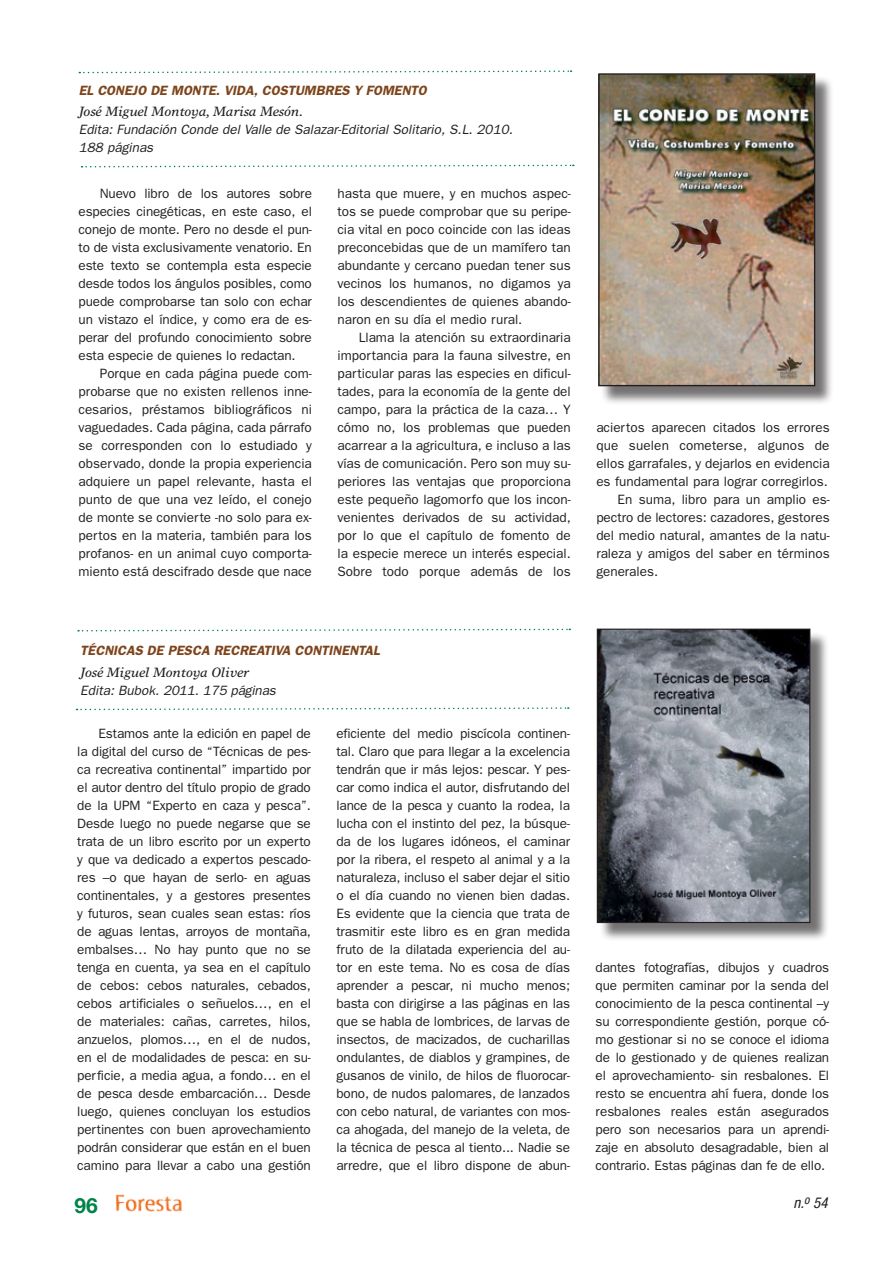
<style>
.page{position:relative;width:893px;height:1263px;background:#fff}
.page>*{position:absolute;margin:0;border:0;box-sizing:border-box;transform-origin:0 0}
.t1{font:700 21px "Helvetica Neue";color:#008348}
.t2{font:italic condensed 15px "Helvetica Neue";color:#231f20}
.t3{font:13.5px/18px "Franklin Gothic";color:#231f20;text-align:justify}
.t4{font:italic 13.5px/18px "Franklin Gothic";color:#231f20}
.t5{font:italic 600 13.5px "Franklin Gothic";color:#7e451c}
.s1{font-family:"Times Europa"}
</style>
<div class="page">
<img style="left:115px;top:1195px;width:67px;height:17px">
<svg style="left:80px;top:164px;width:494px;height:4px"></svg>
<div style="left:599px;top:631px;width:230px;height:311px;background:#231f20;opacity:.63"></div>
<img style="left:599px;top:631px;width:209px;height:290px">
<div style="left:597px;top:629px;width:213px;height:294px;border:1px solid #231f20"></div>
<svg style="left:75px;top:707px;width:494px;height:4px"></svg>
<div style="left:600px;top:76px;width:234px;height:329px;background:#231f20;opacity:.63"></div>
<img style="left:600px;top:75px;width:213px;height:309px">
<div style="left:598px;top:73px;width:217px;height:313px;border:1px solid #231f20"></div>
<svg style="left:78px;top:70px;width:494px;height:4px"></svg>
<svg style="left:77px;top:628px;width:494px;height:4px"></svg>
<p class="t5" style="left:79px;top:82px;width:28px">EL CONEJO</p>
<p class="t5" style="left:150px;top:82px;width:31px">DE MONTE</p>
<p class="t5" style="left:216px;top:82px;width:56px">. VIDA , COSTUMBRES</p>
<p class="t5" style="left:354px;top:82px;width:22px">Y FOMENTO</p>
<p class="t4" style="left:79px;top:102px;width:436px"><span class="s1">José Miguel Montoya, Marisa Mesón.<br></span>Edita: Fundación Conde del Valle de Salazar-Editorial Solitario, S.L. 2010.<br>188 páginas</p>
<p class="t3" style="left:100px;top:184px;width:214px">Nuevo libro de los autores sobre</p>
<p class="t3" style="left:79px;top:202px;width:235px">especies cinegéticas, en este caso, el</p>
<p class="t3" style="left:79px;top:220px;width:235px">conejo de monte. Pero no desde el pun-</p>
<p class="t3" style="left:79px;top:238px;width:235px">to de vista exclusivamente venatorio. En</p>
<p class="t3" style="left:79px;top:256px;width:235px">este texto se contempla esta especie</p>
<p class="t3" style="left:79px;top:274px;width:235px">desde todos los ángulos posibles, como</p>
<p class="t3" style="left:79px;top:292px;width:235px">puede comprobarse tan solo con echar</p>
<p class="t3" style="left:79px;top:310px;width:235px">un vistazo el índice, y como era de es-</p>
<p class="t3" style="left:79px;top:328px;width:235px">perar del profundo conocimiento sobre</p>
<p class="t3" style="left:79px;top:346px;width:218px">esta especie de quienes lo redactan.</p>
<p class="t3" style="left:100px;top:364px;width:214px">Porque en cada página puede com-</p>
<p class="t3" style="left:79px;top:382px;width:235px">probarse que no existen rellenos inne-</p>
<p class="t3" style="left:79px;top:400px;width:235px">cesarios, préstamos bibliográficos ni</p>
<p class="t3" style="left:79px;top:418px;width:235px">vaguedades. Cada página, cada párrafo</p>
<p class="t3" style="left:79px;top:436px;width:235px">se corresponden con lo estudiado y</p>
<p class="t3" style="left:79px;top:454px;width:235px">observado, donde la propia experiencia</p>
<p class="t3" style="left:79px;top:472px;width:235px">adquiere un papel relevante, hasta el</p>
<p class="t3" style="left:79px;top:490px;width:235px">punto de que una vez leído, el conejo</p>
<p class="t3" style="left:79px;top:508px;width:235px">de monte se convierte -no solo para ex-</p>
<p class="t3" style="left:79px;top:526px;width:235px">pertos en la materia, también para los</p>
<p class="t3" style="left:79px;top:544px;width:235px">profanos- en un animal cuyo comporta-</p>
<p class="t3" style="left:79px;top:562px;width:235px">miento está descifrado desde que nace</p>
<p class="t3" style="left:337px;top:184px;width:235px">hasta que muere, y en muchos aspec-</p>
<p class="t3" style="left:337px;top:202px;width:235px">tos se puede comprobar que su peripe-</p>
<p class="t3" style="left:337px;top:220px;width:235px">cia vital en poco coincide con las ideas</p>
<p class="t3" style="left:337px;top:238px;width:235px">preconcebidas que de un mamífero tan</p>
<p class="t3" style="left:337px;top:256px;width:235px">abundante y cercano puedan tener sus</p>
<p class="t3" style="left:337px;top:274px;width:235px">vecinos los humanos, no digamos ya</p>
<p class="t3" style="left:337px;top:292px;width:235px">los descendientes de quienes abando-</p>
<p class="t3" style="left:337px;top:310px;width:186px">naron en su día el medio rural.</p>
<p class="t3" style="left:359px;top:328px;width:214px">Llama la atención su extraordinaria</p>
<p class="t3" style="left:337px;top:346px;width:235px">importancia para la fauna silvestre, en</p>
<p class="t3" style="left:337px;top:364px;width:235px">particular paras las especies en dificul-</p>
<p class="t3" style="left:337px;top:382px;width:235px">tades, para la economía de la gente del</p>
<p class="t3" style="left:337px;top:400px;width:235px">campo, para la práctica de la caza… Y</p>
<p class="t3" style="left:337px;top:418px;width:235px">cómo no, los problemas que pueden</p>
<p class="t3" style="left:337px;top:436px;width:235px">acarrear a la agricultura, e incluso a las</p>
<p class="t3" style="left:337px;top:454px;width:235px">vías de comunicación. Pero son muy su-</p>
<p class="t3" style="left:337px;top:472px;width:235px">periores las ventajas que proporciona</p>
<p class="t3" style="left:337px;top:490px;width:235px">este pequeño lagomorfo que los incon-</p>
<p class="t3" style="left:337px;top:508px;width:235px">venientes derivados de su actividad,</p>
<p class="t3" style="left:337px;top:526px;width:235px">por lo que el capítulo de fomento de</p>
<p class="t3" style="left:337px;top:544px;width:235px">la especie merece un interés especial.</p>
<p class="t3" style="left:337px;top:562px;width:235px">Sobre todo porque además de los</p>
<p class="t3" style="left:596px;top:418px;width:235px">aciertos aparecen citados los errores</p>
<p class="t3" style="left:596px;top:436px;width:235px">que suelen cometerse, algunos de</p>
<p class="t3" style="left:596px;top:454px;width:235px">ellos garrafales, y dejarlos en evidencia</p>
<p class="t3" style="left:596px;top:472px;width:233px">es fundamental para lograr corregirlos.</p>
<p class="t3" style="left:618px;top:490px;width:214px">En suma, libro para un amplio es-</p>
<p class="t3" style="left:596px;top:508px;width:235px">pectro de lectores: cazadores, gestores</p>
<p class="t3" style="left:596px;top:526px;width:235px">del medio natural, amantes de la natu-</p>
<p class="t3" style="left:596px;top:544px;width:235px">raleza y amigos del saber en términos</p>
<p class="t3" style="left:596px;top:562px;width:63px">generales.</p>
<p class="t5" style="left:80px;top:643px;width:25px">TÉCNICAS</p>
<p class="t5" style="left:147px;top:643px;width:30px">DE PESCA</p>
<p class="t5" style="left:214px;top:643px;width:9px">RECREATIVA</p>
<p class="t5" style="left:295px;top:643px;width:9px">CONTINENTAL</p>
<p class="t4" style="left:80px;top:663px;width:197px"><span class="s1">José Miguel Montoya Oliver<br></span>Edita: Bubok. 2011. 175 páginas</p>
<p class="t3" style="left:77px;top:724px;width:235px;text-indent:21px">Estamos ante la edición en papel de la digital del curso de “Técnicas de pes&shy;ca recreativa continental” impartido por el autor dentro del título propio de grado de la UPM “Experto en caza y pesca”.<br>Desde luego no puede negarse que se trata de un libro escrito por un experto y que va dedicado a expertos pescado&shy;res –o que hayan de serlo- en aguas continentales, y a gestores presentes y futuros, sean cuales sean estas: ríos de aguas lentas, arroyos de montaña, embalses… No hay punto que no se tenga en cuenta, ya sea en el capítulo de cebos: cebos naturales, cebados, cebos artificiales o señuelos…, en el de materiales: cañas, carretes, hilos, anzuelos, plomos…, en el de nudos, en el de modalidades de pesca: en su&shy;perficie, a media agua, a fondo… en el de pesca desde embarcación… Desde luego, quienes concluyan los estudios pertinentes con buen aprovechamiento podrán considerar que están en el buen camino para llevar a cabo una gestión</p>
<p class="t3" style="left:336px;top:724px;width:235px">eficiente del medio piscícola continen&shy;tal. Claro que para llegar a la excelencia tendrán que ir más lejos: pescar. Y pes&shy;car como indica el autor, disfrutando del lance de la pesca y cuanto la rodea, la lucha con el instinto del pez, la búsque&shy;da de los lugares idóneos, el caminar por la ribera, el respeto al animal y a la naturaleza, incluso el saber dejar el sitio o el día cuando no vienen bien dadas.<br>Es evidente que la ciencia que trata de trasmitir este libro es en gran medida fruto de la dilatada experiencia del au&shy;tor en este tema. No es cosa de días aprender a pescar, ni mucho menos; basta con dirigirse a las páginas en las que se habla de lombrices, de larvas de insectos, de macizados, de cucharillas ondulantes, de diablos y grampines, de gusanos de vinilo, de hilos de fluorocar&shy;bono, de nudos palomares, de lanzados con cebo natural, de variantes con mos&shy;ca ahogada, del manejo de la veleta, de la técnica de pesca al tiento... Nadie se arredre, que el libro dispone de abun-</p>
<p class="t3" style="left:596px;top:958px;width:235px">dantes fotografías, dibujos y cuadros que permiten caminar por la senda del conocimiento de la pesca continental –y su correspondiente gestión, porque có&shy;mo gestionar si no se conoce el idioma de lo gestionado y de quienes realizan el aprovechamiento- sin resbalones. El resto se encuentra ahí fuera, donde los resbalones reales están asegurados pero son necesarios para un aprendi&shy;zaje en absoluto desagradable, bien al contrario. Estas páginas dan fe de ello.</p>
<p class="t1" style="left:75px;top:1192px;width:25px">96</p>
<p class="t2" style="left:793px;top:1194px;width:36px">n.<sup>o</sup> 54</p>
</div>
